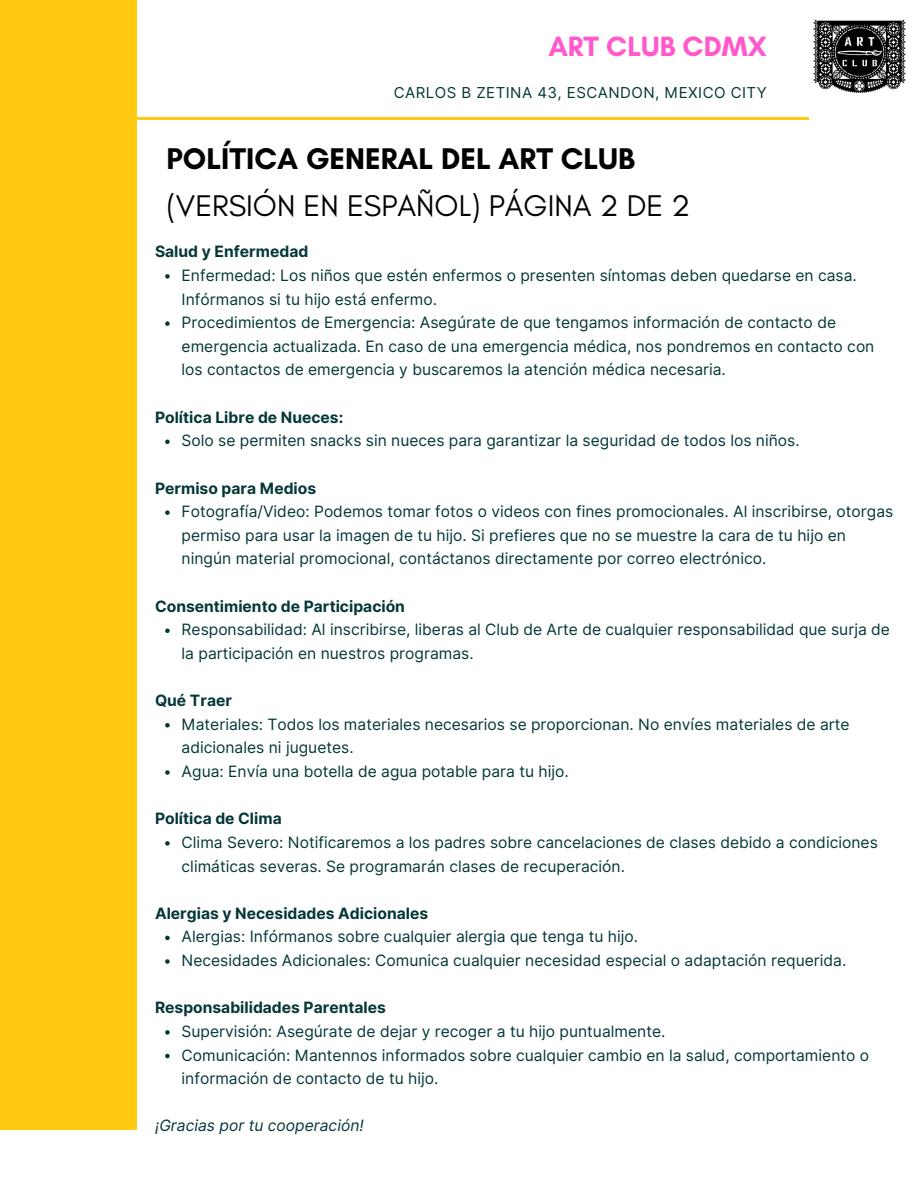
<style>
.page{position:relative;width:918px;height:1188px;background:#fff}
.page>*{position:absolute;margin:0;border:0;box-sizing:border-box;transform-origin:0 0}
.t1{font:30.45px/47.2px "Glacial Indifference";color:#000}
.t2{font:700 28.5px "Glacial Indifference";color:#ff59cb}
.t3{font:15.6px/23.7px "Inter";color:#053737}
.t4{font:700 15.6px "Inter";color:#053737}
.t5{font:italic 15.6px "Inter";color:#053737}
.t6{font:15px "Inter";letter-spacing:.03em;color:#053737}
.s1{font-weight:700}
</style>
<div class="page">
<hr style="left:137px;top:118px;width:672px;height:2px;background:#ffca10">
<div style="left:0;top:0;width:137px;height:1130px;background:#ffca10"></div>
<img style="left:813px;top:19px;width:93px;height:74px">
<svg style="left:165px;top:274px;width:5px;height:5px"></svg>
<svg style="left:165px;top:321px;width:5px;height:5px"></svg>
<svg style="left:165px;top:440px;width:5px;height:4px"></svg>
<svg style="left:165px;top:510px;width:5px;height:5px"></svg>
<svg style="left:165px;top:629px;width:5px;height:4px"></svg>
<svg style="left:165px;top:723px;width:5px;height:5px"></svg>
<svg style="left:165px;top:770px;width:5px;height:5px"></svg>
<svg style="left:165px;top:841px;width:5px;height:5px"></svg>
<svg style="left:165px;top:936px;width:5px;height:4px"></svg>
<svg style="left:165px;top:959px;width:5px;height:5px"></svg>
<svg style="left:165px;top:1030px;width:5px;height:5px"></svg>
<svg style="left:165px;top:1054px;width:5px;height:4px"></svg>
<p class="t2" style="left:548px;top:29px;width:220px">ART CLUB CDMX</p>
<p class="t6" style="left:394px;top:83px;width:374px">CARLOS B ZETINA 43, ESCANDON, MEXICO CITY</p>
<h4 class="t1" style="left:167px;top:135px;width:525px"><span class="s1">POLÍTICA GENERAL DEL ART CLUB </span>(VERSIÓN EN ESPAÑOL) PÁGINA 2 DE 2</h4>
<p class="t4" style="left:155px;top:242px;width:155px">Salud y Enfermedad</p>
<p class="t3" style="left:182px;top:263px;width:677px">Enfermedad: Los niños que estén enfermos o presenten síntomas deben quedarse en casa.<br>Infórmanos si tu hijo está enfermo.</p>
<h2 class="t3" style="left:182px;top:311px;width:694px">Procedimientos de Emergencia: Asegúrate de que tengamos información de contacto de emergencia actualizada. En caso de una emergencia médica, nos pondremos en contacto con los contactos de emergencia y buscaremos la atención médica necesaria.</h2>
<h3 class="t4" style="left:155px;top:408px;width:190px">Política Libre de Nueces:</h3>
<p class="t3" style="left:182px;top:429px;width:620px">Solo se permiten snacks sin nueces para garantizar la seguridad de todos los niños.</p>
<p class="t4" style="left:155px;top:479px;width:163px">Permiso para Medios</p>
<h3 class="t3" style="left:182px;top:500px;width:713px">Fotografía/Video: Podemos tomar fotos o videos con fines promocionales. Al inscribirse, otorgas permiso para usar la imagen de tu hijo. Si prefieres que no se muestre la cara de tu hijo en ningún material promocional, contáctanos directamente por correo electrónico.</h3>
<p class="t4" style="left:155px;top:597px;width:251px">Consentimiento de Participación</p>
<h3 class="t3" style="left:182px;top:618px;width:710px">Responsabilidad: Al inscribirse, liberas al Club de Arte de cualquier responsabilidad que surja de la participación en nuestros programas.</h3>
<p class="t4" style="left:155px;top:691px;width:79px">Qué Traer</p>
<h3 class="t3" style="left:182px;top:712px;width:670px">Materiales: Todos los materiales necesarios se proporcionan. No envíes materiales de arte adicionales ni juguetes.</h3>
<p class="t3" style="left:182px;top:760px;width:389px">Agua: Envía una botella de agua potable para tu hijo.</p>
<h3 class="t4" style="left:155px;top:809px;width:128px">Política de Clima</h3>
<p class="t3" style="left:182px;top:830px;width:698px">Clima Severo: Notificaremos a los padres sobre cancelaciones de clases debido a condiciones climáticas severas. Se programarán clases de recuperación.</p>
<p class="t4" style="left:155px;top:904px;width:275px">Alergias y Necesidades Adicionales</p>
<h3 class="t3" style="left:182px;top:925px;width:458px">Alergias: Infórmanos sobre cualquier alergia que tenga tu hijo.</h3>
<p class="t3" style="left:182px;top:949px;width:666px">Necesidades Adicionales: Comunica cualquier necesidad especial o adaptación requerida.</p>
<h3 class="t4" style="left:155px;top:998px;width:232px">Responsabilidades Parentales</h3>
<p class="t3" style="left:182px;top:1019px;width:485px">Supervisión: Asegúrate de dejar y recoger a tu hijo puntualmente.</p>
<p class="t3" style="left:182px;top:1043px;width:689px">Comunicación: Mantennos informados sobre cualquier cambio en la salud, comportamiento o información de contacto de tu hijo.</p>
<h3 class="t5" style="left:155px;top:1116px;width:210px">¡Gracias por tu cooperación!</h3>
</div>
